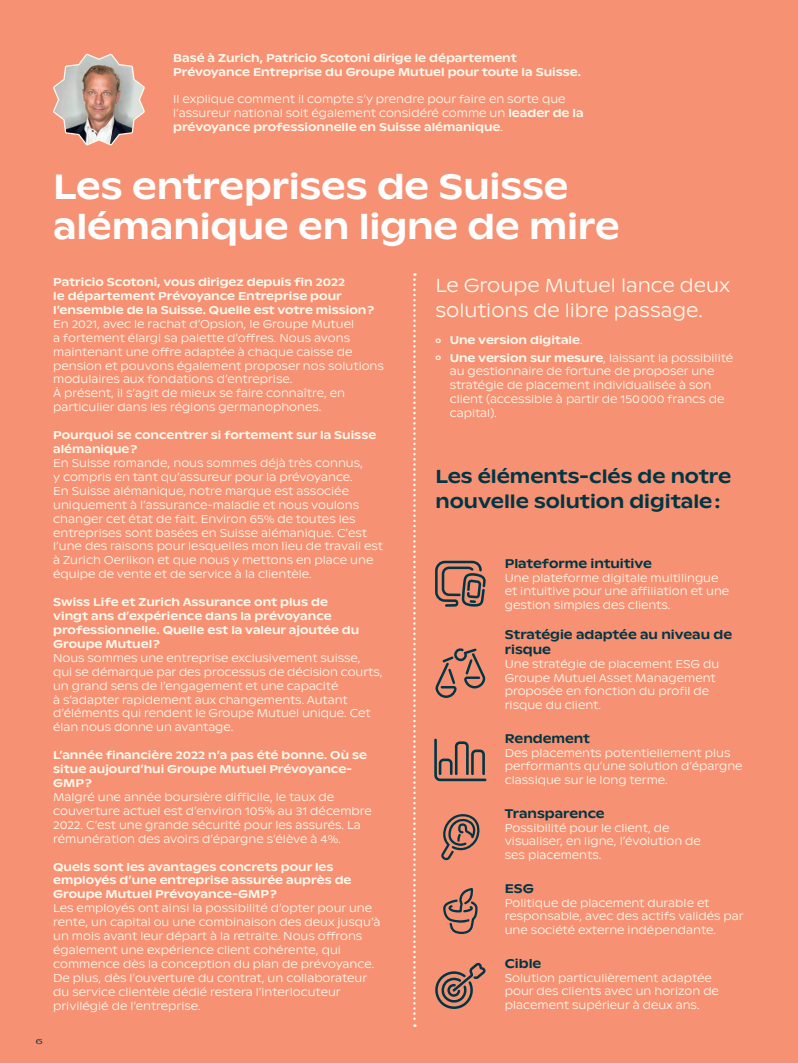
<style>
.page{position:relative;width:798px;height:1063px;background:#fff}
.page>*{position:absolute;margin:0;border:0;box-sizing:border-box;transform-origin:0 0}
.t1{font:500 35px/40px "ABC Ginto Nord";letter-spacing:-.005em;color:#fff}
.t2{font:500 18.75px/25px "ABC Ginto Nord";color:#003543}
.t3{font:300 18.75px/25px "ABC Ginto Nord";color:#fef9ed}
.t4{font:500 12.5px/15px "ABC Ginto Nord";color:#003543}
.t5{font:300 11.25px/13.9px "ABC Ginto Nord";color:#fef9ed}
.t6{font:500 11.25px/13.9px "ABC Ginto Nord";color:#fef9ed}
.t7{font:300 7.5px "ABC Ginto Nord";color:#003543;scale:1.5 1}
.s1{font-weight:500}
.s2{font-size:7.5px;color:#fefbf4}
.s3{font-weight:300}
</style>
<div class="page">
<div style="left:0;top:0;width:797px;height:1063px;background:#f69173"></div>
<svg style="left:53px;top:53px;width:92px;height:93px"></svg>
<svg style="left:413px;top:273px;width:2px;height:754px"></svg>
<svg style="left:435px;top:561px;width:50px;height:46px"></svg>
<svg style="left:434px;top:739px;width:52px;height:42px"></svg>
<svg style="left:441px;top:814px;width:39px;height:46px"></svg>
<svg style="left:443px;top:888px;width:35px;height:46px"></svg>
<svg style="left:435px;top:963px;width:50px;height:46px"></svg>
<svg style="left:435px;top:648px;width:50px;height:50px"></svg>
<p class="t6" style="left:173px;top:51px;width:409px">Basé à Zurich, Patricio Scotoni dirige le département<br>Prévoyance Entreprise du Groupe Mutuel pour toute la Suisse.</p>
<p class="t5" style="left:173px;top:92px;width:412px">Il explique comment il compte s’y prendre pour faire en sorte que l’assureur national soit également considéré comme un <span class="s1">leader de la prévoyance professionnelle en Suisse alémanique</span>.</p>
<h1 class="t1" style="left:53px;top:167px;width:568px">Les entreprises de Suisse alémanique en ligne de mire</h1>
<p class="t7" style="left:35px;top:1037px;width:6px">6</p>
<p class="t6" style="left:53px;top:275px;width:322px">Patricio Scotoni, vous dirigez depuis fin 2022<br>le département Prévoyance Entreprise pour l’ensemble de la Suisse. Quelle est votre mission ?</p>
<p class="t5" style="left:53px;top:317px;width:332px">En 2021, avec le rachat d’Opsion, le Groupe Mutuel<br>a fortement élargi sa palette d’offres. Nous avons maintenant une offre adaptée à chaque caisse de pension et pouvons également proposer nos solutions modulaires aux fondations d’entreprise.<br>À présent, il s’agit de mieux se faire connaître, en particulier dans les régions germanophones.</p>
<p class="t6" style="left:53px;top:428px;width:324px">Pourquoi se concentrer si fortement sur la Suisse alémanique ?</p>
<p class="t5" style="left:53px;top:456px;width:331px">En Suisse romande, nous sommes déjà très connus,<br>y compris en tant qu’assureur pour la prévoyance.<br>En Suisse alémanique, notre marque est associée uniquement à l’assurance-maladie et nous voulons changer cet état de fait. Environ 65% de toutes les entreprises sont basées en Suisse alémanique. C’est l’une des raisons pour lesquelles mon lieu de travail est à Zurich Oerlikon et que nous y mettons en place une équipe de vente et de service à la clientèle.</p>
<p class="t6" style="left:53px;top:595px;width:307px">Swiss Life et Zurich Assurance ont plus de vingt ans d’expérience dans la prévoyance professionnelle. Quelle est la valeur ajoutée du Groupe Mutuel ?</p>
<p class="t5" style="left:53px;top:651px;width:330px">Nous sommes une entreprise exclusivement suisse,<br>qui se démarque par des processus de décision courts, un grand sens de l’engagement et une capacité<br>à s’adapter rapidement aux changements. Autant d’éléments qui rendent le Groupe Mutuel unique. Cet élan nous donne un avantage.</p>
<p class="t6" style="left:53px;top:748px;width:315px">L’année financière 2022 n’a pas été bonne. Où se situe aujourd’hui Groupe Mutuel Prévoyance-<br>GMP ?</p>
<p class="t5" style="left:53px;top:790px;width:320px">Malgré une année boursière difficile, le taux de couverture actuel est d’environ 105% au 31 décembre 2022. C’est une grande sécurité pour les assurés. La rémunération des avoirs d’épargne s’élève à 4%.</p>
<p class="t6" style="left:53px;top:860px;width:300px">Quels sont les avantages concrets pour les employés d’une entreprise assurée auprès de<br>Groupe Mutuel Prévoyance-GMP ?</p>
<p class="t5" style="left:53px;top:901px;width:329px">Les employés ont ainsi la possibilité d’opter pour une rente, un capital ou une combinaison des deux jusqu’à un mois avant leur départ à la retraite. Nous offrons également une expérience client cohérente, qui commence dès la conception du plan de prévoyance.<br>De plus, dès l’ouverture du contrat, un collaborateur du service clientèle dédié restera l’interlocuteur privilégié de l’entreprise.</p>
<h2 class="t3" style="left:435px;top:273px;width:296px">Le Groupe Mutuel lance deux solutions de libre passage.</h2>
<p class="t6" style="left:435px;top:332px;width:299px;line-height:17.2px"><span class="s2">o</span> Une version digitale<span class="s3">.<br></span><span class="s2">o</span> Une version sur mesure<span class="s3">, laissant la possibilité</span></p>
<p class="t5" style="left:449px;top:365px;width:276px">au gestionnaire de fortune de proposer une stratégie de placement individualisée à son client (accessible à partir de 150 000 francs de capital).</p>
<h2 class="t2" style="left:435px;top:464px;width:297px">Les éléments-clés de notre nouvelle solution digitale :</h2>
<p class="t4" style="left:504px;top:556px;width:148px">Plateforme intuitive</p>
<p class="t5" style="left:504px;top:571px;width:226px">Une plateforme digitale multilingue et intuitive pour une affiliation et une gestion simples des clients.</p>
<p class="t4" style="left:504px;top:627px;width:229px">Stratégie adaptée au niveau de risque</p>
<p class="t5" style="left:504px;top:657px;width:216px">Une stratégie de placement ESG du<br>Groupe Mutuel Asset Management proposée en fonction du profil de risque du client.</p>
<p class="t4" style="left:504px;top:731px;width:87px">Rendement</p>
<p class="t5" style="left:504px;top:746px;width:239px">Des placements potentiellement plus performants qu’une solution d’épargne classique sur le long terme.</p>
<p class="t4" style="left:504px;top:806px;width:101px">Transparence</p>
<p class="t5" style="left:504px;top:821px;width:198px">Possibilité pour le client, de visualiser, en ligne, l’évolution de ses placements.</p>
<p class="t4" style="left:504px;top:881px;width:31px">ESG</p>
<p class="t5" style="left:504px;top:896px;width:240px">Politique de placement durable et responsable, avec des actifs validés par une société externe indépendante.</p>
<p class="t4" style="left:504px;top:956px;width:38px">Cible</p>
<p class="t5" style="left:504px;top:971px;width:216px">Solution particulièrement adaptée pour des clients avec un horizon de placement supérieur à deux ans.</p>
</div>
